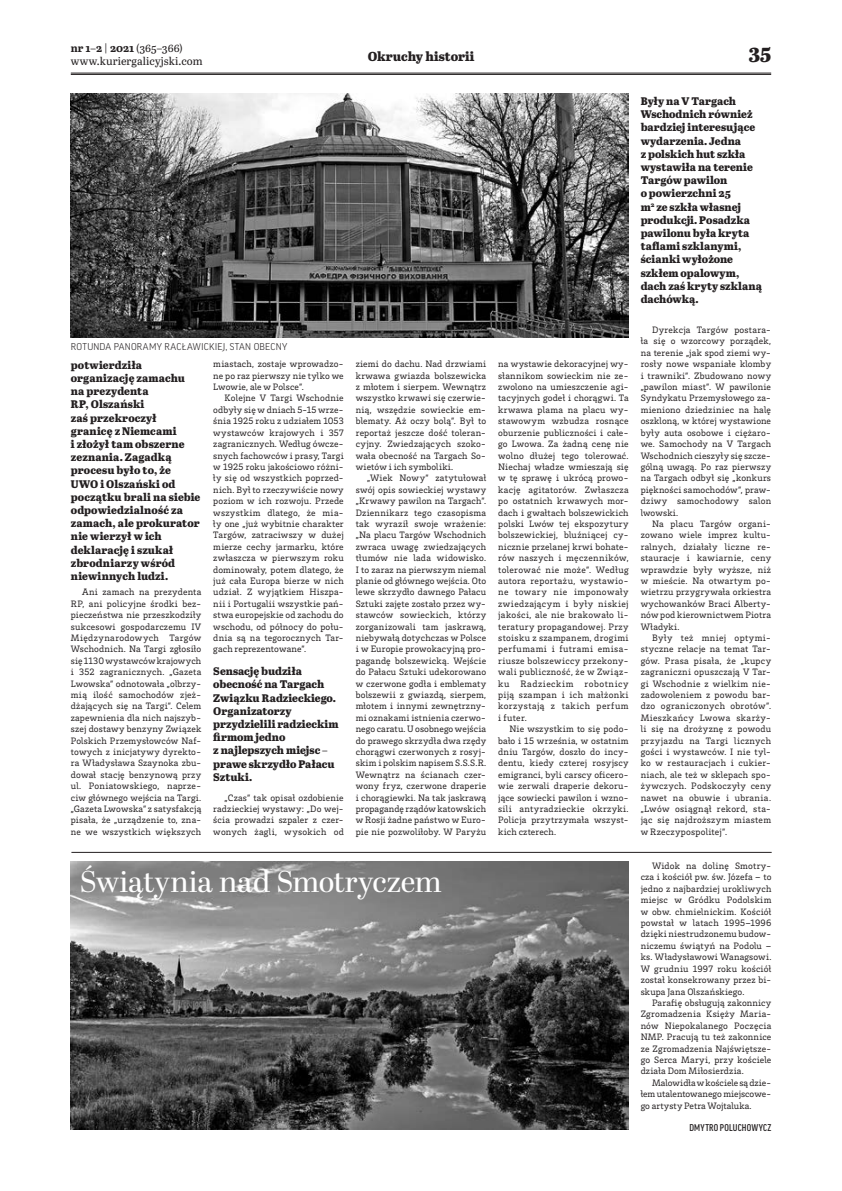
<style>
.page{position:relative;width:842px;height:1191px;background:#fff}
.page>*{position:absolute;margin:0;border:0;box-sizing:border-box;transform-origin:0 0}
.Tytul_-_regular{font:30px "Abril Display";letter-spacing:-.01em;color:#fff}
.t1{font:800 20.6px "Abril Text";color:#231f20}
.t2{font:800 13px "Abril Text";letter-spacing:-.005em;color:#231f20}
.Wyimek{font:800 11px/13.2px "Abril Text";letter-spacing:.005em;color:#231f20}
.t3{font:11px/13.2px "Abril Text";color:#231f20}
.Tekst_glowny{font:9.5px/11.4px "Brix Slab";letter-spacing:.02em;color:#231f20;text-align:justify}
.Fot__podpis{font:300 9.5px "Good Pro";letter-spacing:.02em;color:#231f20}
.Autor_news{font:500 condensed 9.5px "Good Pro";letter-spacing:.02em;color:#231f20}
.s1{font-weight:700}
</style>
<div class="page">
<hr style="left:71px;top:73px;width:700px;height:1px;background:#231f20">
<hr style="left:71px;top:74px;width:700px;height:1px;background:#231f20">
<img style="left:71px;top:861px;width:558px;height:268px">
<img style="left:71px;top:94px;width:558px;height:243px">
<hr style="left:71px;top:852px;width:701px;height:1px;background:#231f20">
<p class="t3" style="left:71px;top:41px;width:133px"><span class="s1">nr 1–2</span> | <span class="s1">2021</span> (365–366) www.kuriergalicyjski.com</p>
<p class="t2" style="left:368px;top:46px;width:108px">Okruchy historii</p>
<p class="Fot__podpis" style="left:71px;top:341px;width:218px">ROTUNDA PANORAMY RACŁAWICKIEJ, STAN OBECNY</p>
<p class="Wyimek" style="left:71px;top:358px;width:131px">potwierdziła organizację zamachu na prezydenta<br>RP, Olszański<br>zaś przekroczył granicę z Niemcami<br>i złożył tam obszerne zeznania. Zagadką procesu było to, że<br>UWO i Olszański od początku brali na siebie odpowiedzialność za zamach, ale prokurator nie wierzył w ich deklarację i szukał zbrodniarzy wśród niewinnych ludzi.</p>
<p class="Tekst_glowny" style="left:71px;top:586px;width:132px;text-indent:11px">Ani zamach na prezydenta RP, ani policyjne środki bez&shy;pieczeństwa nie przeszkodziły sukcesowi gospodarczemu IV Międzynarodowych Targów Wschodnich. Na Targi zgłosiło się 1130 wystawców krajowych i 352 zagranicznych. „Gazeta Lwowska” odnotowała „olbrzy&shy;mią ilość samochodów zjeż&shy;dżających się na Targi”. Celem zapewnienia dla nich najszyb&shy;szej dostawy benzyny Związek Polskich Przemysłowców Naf&shy;towych z inicjatywy dyrekto&shy;ra Władysława Szaynoka zbu&shy;dował stację benzynową przy ul. Poniatowskiego, naprze&shy;ciw głównego wejścia na Targi. „Gazeta Lwowska” z satysfakcją pisała, że „urządzenie to, zna&shy;ne we wszystkich większych</p>
<p class="Tekst_glowny" style="left:213px;top:358px;width:132px">miastach, zostaje wprowadzo&shy;ne po raz pierwszy nie tylko we Lwowie, ale w Polsce”.</p>
<p class="Tekst_glowny" style="left:213px;top:392px;width:132px;text-indent:11px">Kolejne V Targi Wschodnie odbyły się w dniach 5-15 wrze&shy;śnia 1925 roku z udziałem 1053 wystawców krajowych i 357 zagranicznych. Według ówcze&shy;snych fachowców i prasy, Targi w 1925 roku jakościowo różni&shy;ły się od wszystkich poprzed&shy;nich. Był to rzeczywiście nowy poziom w ich rozwoju. Przede wszystkim dlatego, że mia&shy;ły one „już wybitnie charakter Targów, zatraciwszy w dużej mierze cechy jarmarku, które zwłaszcza w pierwszym roku dominowały, potem dlatego, że już cała Europa bierze w nich udział. Z wyjątkiem Hiszpa&shy;nii i Portugalii wszystkie pań&shy;stwa europejskie od zachodu do wschodu, od północy do połu&shy;dnia są na tegorocznych Tar&shy;gach reprezentowane”.</p>
<p class="Wyimek" style="left:213px;top:664px;width:127px">Sensację budziła obecność na Targach<br>Związku Radzieckiego.<br>Organizatorzy przydzielili radzieckim firmom jedno<br>z najlepszych miejsc – prawe skrzydło Pałacu<br>Sztuki.</p>
<p class="Tekst_glowny" style="left:213px;top:791px;width:132px;text-indent:11px">„Czas” tak opisał ozdobienie radzieckiej wystawy: „Do wej&shy;ścia prowadzi szpaler z czer&shy;wonych żagli, wysokich od</p>
<p class="Tekst_glowny" style="left:356px;top:358px;width:132px">ziemi do dachu. Nad drzwiami krwawa gwiazda bolszewicka z młotem i sierpem. Wewnątrz wszystko krwawi się czerwie&shy;nią, wszędzie sowieckie em&shy;blematy. Aż oczy bolą”. Był to reportaż jeszcze dość toleran&shy;cyjny. Zwiedzających szoko&shy;wała obecność na Targach So&shy;wietów i ich symboliki.</p>
<p class="Tekst_glowny" style="left:356px;top:472px;width:132px;text-indent:11px">„Wiek Nowy” zatytułował swój opis sowieckiej wystawy „Krwawy pawilon na Targach”.<br>Dziennikarz tego czasopisma tak wyraził swoje wrażenie: „Na placu Targów Wschodnich zwraca uwagę zwiedzających tłumów nie lada widowisko.<br>I to zaraz na pierwszym niemal planie od głównego wejścia. Oto lewe skrzydło dawnego Pałacu Sztuki zajęte zostało przez wy&shy;stawców sowieckich, którzy zorganizowali tam jaskrawą, niebywałą dotychczas w Polsce i w Europie prowokacyjną pro&shy;pagandę bolszewicką. Wejście do Pałacu Sztuki udekorowano w czerwone godła i emblematy bolszewii z gwiazdą, sierpem, młotem i innymi zewnętrzny&shy;mi oznakami istnienia czerwo&shy;nego caratu. U osobnego wejścia do prawego skrzydła dwa rzędy chorągwi czerwonych z rosyj&shy;skim i polskim napisem S.S.S.R.<br>Wewnątrz na ścianach czer&shy;wony fryz, czerwone draperie i chorągiewki. Na tak jaskrawą propagandę rządów katowskich w Rosji żadne państwo w Euro&shy;pie nie pozwoliłoby. W Paryżu</p>
<p class="Tytul_-_regular" style="left:80px;top:861px;width:363px">Świątynia nad Smotryczem</p>
<h2 class="t1" style="left:749px;top:37px;width:24px">35</h2>
<p class="Tekst_glowny" style="left:498px;top:358px;width:132px">na wystawie dekoracyjnej wy&shy;słannikom sowieckim nie ze&shy;zwolono na umieszczenie agi&shy;tacyjnych godeł i chorągwi. Ta krwawa plama na placu wy&shy;stawowym wzbudza rosnące oburzenie publiczności i całe&shy;go Lwowa. Za żadną cenę nie wolno dłużej tego tolerować.<br>Niechaj władze wmieszają się w tę sprawę i ukrócą prowo&shy;kację agitatorów. Zwłaszcza po ostatnich krwawych mor&shy;dach i gwałtach bolszewickich polski Lwów tej ekspozytury bolszewickiej, bluźniącej cy&shy;nicznie przelanej krwi bohate&shy;rów naszych i męczenników, tolerować nie może”. Według autora reportażu, wystawio&shy;ne towary nie imponowały zwiedzającym i były niskiej jakości, ale nie brakowało li&shy;teratury propagandowej. Przy stoisku z szampanem, drogimi perfumami i futrami emisa&shy;riusze bolszewiccy przekony&shy;wali publiczność, że w Związ&shy;ku Radzieckim robotnicy piją szampan i ich małżonki korzystają z takich perfum i futer.</p>
<p class="Tekst_glowny" style="left:498px;top:723px;width:132px;text-indent:11px">Nie wszystkim to się podo&shy;bało i 15 września, w ostatnim dniu Targów, doszło do incy&shy;dentu, kiedy czterej rosyjscy emigranci, byli carscy oficero&shy;wie zerwali draperie dekoru&shy;jące sowiecki pawilon i wzno&shy;sili antyradzieckie okrzyki.<br>Policja przytrzymała wszyst&shy;kich czterech.</p>
<p class="Wyimek" style="left:641px;top:94px;width:123px">Były na V Targach<br>Wschodnich również bardziej interesujące wydarzenia. Jedna<br>z polskich hut szkła wystawiła na terenie<br>Targów pawilon<br>o powierzchni 25<br>m<sup>2</sup> ze szkła własnej produkcji. Posadzka pawilonu była kryta taflami szklanymi, ścianki wyłożone szkłem opalowym, dach zaś kryty szklaną dachówką.</p>
<p class="Tekst_glowny" style="left:641px;top:324px;width:132px;text-indent:11px">Dyrekcja Targów postara&shy;ła się o wzorcowy porządek, na terenie „jak spod ziemi wy&shy;rosły nowe wspaniałe klomby i trawniki”. Zbudowano nowy „pawilon miast”. W pawilonie Syndykatu Przemysłowego za&shy;mieniono dziedziniec na halę oszkloną, w której wystawione były auta osobowe i ciężaro&shy;we. Samochody na V Targach Wschodnich cieszyły się szcze&shy;gólną uwagą. Po raz pierwszy na Targach odbył się „konkurs piękności samochodów”, praw&shy;dziwy samochodowy salon lwowski.</p>
<p class="Tekst_glowny" style="left:641px;top:517px;width:132px;text-indent:11px">Na placu Targów organi&shy;zowano wiele imprez kultu&shy;ralnych, działały liczne re&shy;stauracje i kawiarnie, ceny wprawdzie były wyższe, niż w mieście. Na otwartym po&shy;wietrzu przygrywała orkiestra wychowanków Braci Alberty&shy;nów pod kierownictwem Piotra Władyki.</p>
<p class="Tekst_glowny" style="left:641px;top:631px;width:132px;text-indent:11px">Były też mniej optymi&shy;styczne relacje na temat Tar&shy;gów. Prasa pisała, że „kupcy zagraniczni opuszczają V Tar&shy;gi Wschodnie z wielkim nie&shy;zadowoleniem z powodu bar&shy;dzo ograniczonych obrotów”.<br>Mieszkańcy Lwowa skarży&shy;li się na drożyznę z powodu przyjazdu na Targi licznych gości i wystawców. I nie tyl&shy;ko w restauracjach i cukier&shy;niach, ale też w sklepach spo&shy;żywczych. Podskoczyły ceny nawet na obuwie i ubrania. „Lwów osiągnął rekord, sta&shy;jąc się najdroższym miastem w Rzeczypospolitej”.</p>
<p class="Tekst_glowny" style="left:641px;top:859px;width:132px;text-indent:11px">Widok na dolinę Smotry&shy;cza i kościół pw. św. Józefa – to jedno z najbardziej urokliwych miejsc w Gródku Podolskim w obw. chmielnickim. Kościół powstał w latach 1995–1996 dzięki niestrudzonemu budow&shy;niczemu świątyń na Podolu – ks. Władysławowi Wanagsowi.<br>W grudniu 1997 roku kościół został konsekrowany przez bi&shy;skupa Jana Olszańskiego.</p>
<p class="Tekst_glowny" style="left:641px;top:996px;width:132px;text-indent:11px">Parafię obsługują zakonnicy Zgromadzenia Księży Maria&shy;nów Niepokalanego Poczęcia NMP. Pracują tu też zakonnice ze Zgromadzenia Najświętsze&shy;go Serca Maryi, przy kościele działa Dom Miłosierdzia.</p>
<p class="Tekst_glowny" style="left:641px;top:1076px;width:132px;text-indent:11px">Malowidła w kościele są dzie&shy;łem utalentowanego miejscowe&shy;go artysty Petra Wojtaluka.</p>
<p class="Autor_news" style="left:689px;top:1122px;width:83px">DMYTRO POLUCHOWYCZ</p>
</div>
